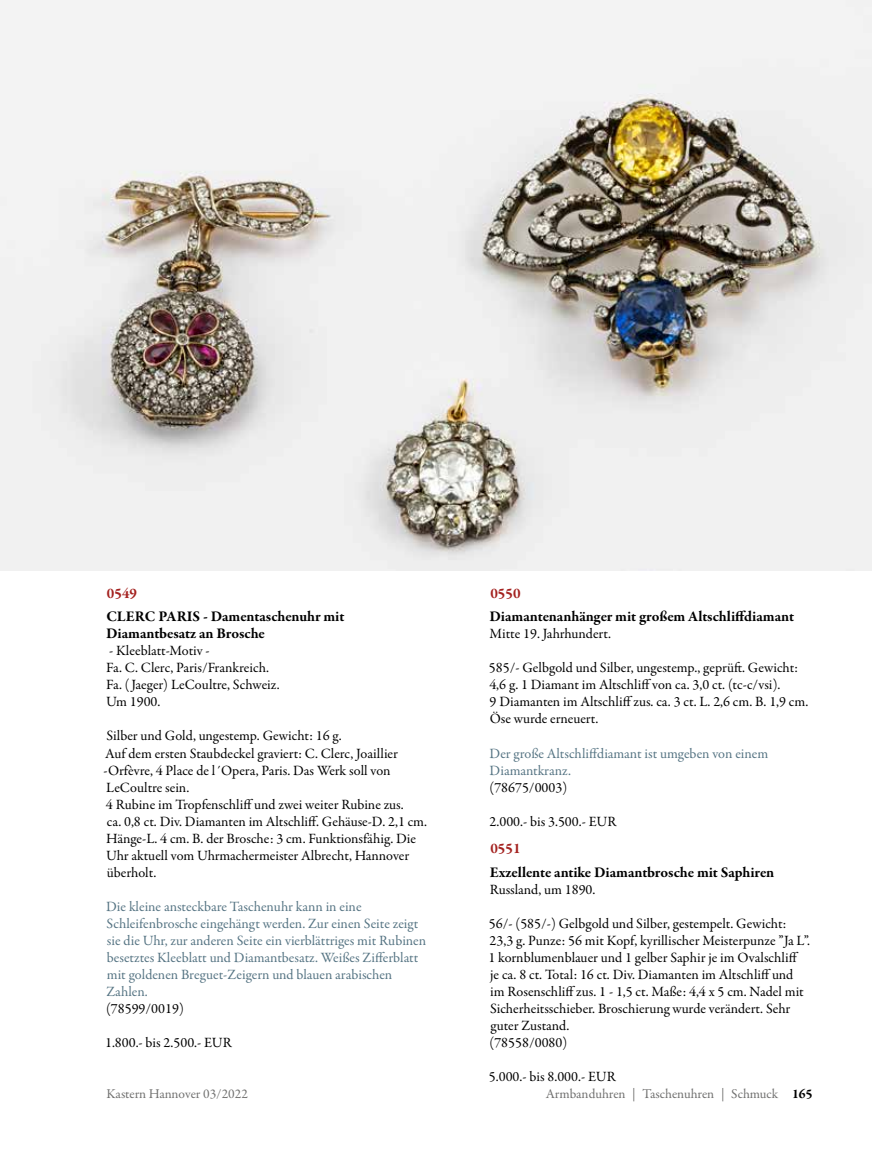
<style>
.page{position:relative;width:872px;height:1149px;background:#fff}
.page>*{position:absolute;margin:0;border:0;box-sizing:border-box;transform-origin:0 0}
.t1{font:700 15px/17px "Garamond Premr Pro";color:#000}
.t2{font:700 15px "Garamond Premr Pro";color:#a42220}
.t3{font:14.25px/17px "Garamond Premr Pro";color:#000}
.t4{font:14.25px/17px "Garamond Premr Pro";color:#557483}
.t5{font:13.5px "Garamond Premr Pro";color:#6f6f6e}
.s1{font-weight:700;color:#000}
</style>
<div class="page">
<img style="left:0;top:0;width:872px;height:570px">
<p class="t2" style="left:107px;top:584px;width:32px">0549</p>
<p class="t1" style="left:106px;top:608px;width:240px">CLERC PARIS - Damentaschenuhr mit<br>Diamantbesatz an Brosche</p>
<p class="t3" style="left:106px;top:642px;width:175px">- Kleeblatt-Motiv -<br>Fa. C. Clerc, Paris/Frankreich.<br>Fa. (Jaeger) LeCoultre, Schweiz.<br>Um 1900.</p>
<p class="t3" style="left:103px;top:727px;width:325px">Silber und Gold, ungestemp. Gewicht: 16 g.<br>Auf dem ersten Staubdeckel graviert: C. Clerc, Joaillier -Orfèvre, 4 Place de l´Opera, Paris. Das Werk soll von LeCoultre sein.<br>4 Rubine im Tropfenschliff und zwei weiter Rubine zus.<br>ca. 0,8 ct. Div. Diamanten im Altschliff. Gehäuse-D. 2,1 cm.<br>Hänge-L. 4 cm. B. der Brosche: 3 cm. Funktionsfähig. Die Uhr aktuell vom Uhrmachermeister Albrecht, Hannover überholt.</p>
<p class="t4" style="left:106px;top:897px;width:321px">Die kleine ansteckbare Taschenuhr kann in eine Schleifenbrosche eingehängt werden. Zur einen Seite zeigt sie die Uhr, zur anderen Seite ein vierblättriges mit Rubinen besetztes Kleeblatt und Diamantbesatz. Weißes Zifferblatt mit goldenen Breguet-Zeigern und blauen arabischen Zahlen.</p>
<p class="t3" style="left:106px;top:999px;width:79px">(78599/0019)</p>
<p class="t3" style="left:105px;top:1033px;width:128px">1.800.- bis 2.500.- EUR</p>
<p class="t2" style="left:490px;top:584px;width:32px">0550</p>
<p class="t1" style="left:489px;top:608px;width:306px">Diamantenanhänger mit großem Altschliffdiamant</p>
<p class="t3" style="left:489px;top:625px;width:123px">Mitte 19. Jahrhundert.</p>
<p class="t3" style="left:489px;top:659px;width:321px">585/- Gelbgold und Silber, ungestemp., geprüft. Gewicht:<br>4,6 g. 1 Diamant im Altschliff von ca. 3,0 ct. (tc-c/vsi).<br>9 Diamanten im Altschliff zus. ca. 3 ct. L. 2,6 cm. B. 1,9 cm.<br>Öse wurde erneuert.</p>
<p class="t4" style="left:489px;top:744px;width:280px">Der große Altschliffdiamant ist umgeben von einem<br>Diamantkranz.</p>
<p class="t3" style="left:489px;top:778px;width:79px">(78675/0003)</p>
<p class="t3" style="left:489px;top:812px;width:128px">2.000.- bis 3.500.- EUR</p>
<p class="t2" style="left:490px;top:839px;width:32px">0551</p>
<p class="t1" style="left:489px;top:863px;width:286px">Exzellente antike Diamantbrosche mit Saphiren</p>
<p class="t3" style="left:490px;top:880px;width:107px">Russland, um 1890.</p>
<p class="t3" style="left:488px;top:914px;width:323px">56/- (585/-) Gelbgold und Silber, gestempelt. Gewicht:<br>23,3 g. Punze: 56 mit Kopf, kyrillischer Meisterpunze ”Ja L”.<br>1 kornblumenblauer und 1 gelber Saphir je im Ovalschliff je ca. 8 ct. Total: 16 ct. Div. Diamanten im Altschliff und<br>im Rosenschliff zus. 1 - 1,5 ct. Maße: 4,4 x 5 cm. Nadel mit Sicherheitsschieber. Broschierung wurde verändert. Sehr guter Zustand.<br>(78558/0080)</p>
<p class="t3" style="left:489px;top:1067px;width:128px">5.000.- bis 8.000.- EUR</p>
<p class="t5" style="left:106px;top:1085px;width:143px">Kastern Hannover 03/2022</p>
<p class="t5" style="left:546px;top:1085px;width:268px">Armbanduhren | Taschenuhren | Schmuck <span class="s1">165</span></p>
</div>
